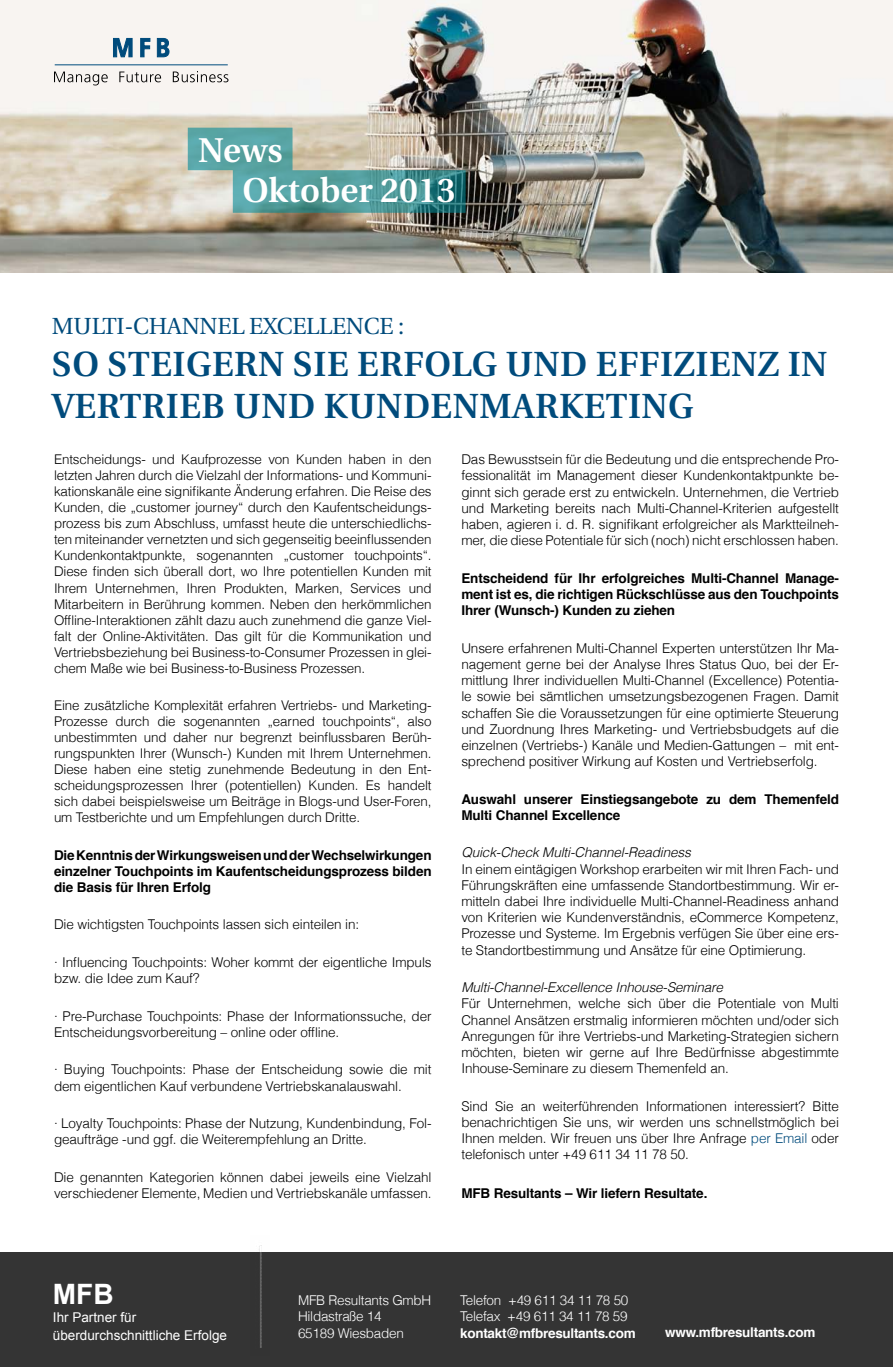
<style>
.page{position:relative;width:893px;height:1367px;background:#fff}
.page>*{position:absolute;margin:0;border:0;box-sizing:border-box;transform-origin:0 0}
.t1{font:600 34.8px/41.8px "Utopia";letter-spacing:.015em;color:#004b7c}
.t2{font:600 34.35px/40.5px "Utopia";color:#fff}
.t3{font:700 28.05px "Arial";color:#fff}
.t4{font:23.25px "Utopia";letter-spacing:-.01em;color:#004b7c}
.t5{font:300 13.5px/16.2px "Helvetica";letter-spacing:-.01em;color:#000;text-align:justify}
.t6{font:700 13.5px/16.2px "Helvetica";letter-spacing:-.01em;color:#000;text-align:justify}
.t7{font:300 13.5px/16.2px "Helvetica";letter-spacing:-.02em;color:#fff}
.t8{font:italic 300 13.5px "Helvetica";letter-spacing:-.01em;color:#000}
.t9{font:700 13.5px "Helvetica";letter-spacing:-.02em;color:#fff}
.t10{font:13.5px/18px "Arial";color:#fff}
.t11{font:300 13.35px/16px "Helvetica";letter-spacing:-.01em;color:#000;text-align:justify}
.s1{color:#004b7c}
</style>
<div class="page">
<img style="left:0;top:0;width:893px;height:272px">
<hr style="left:55px;top:65px;width:173px;height:1px;background:#004b7c">
<svg style="left:113px;top:38px;width:19px;height:19px"></svg>
<svg style="left:140px;top:38px;width:10px;height:19px"></svg>
<svg style="left:157px;top:38px;width:12px;height:19px"></svg>
<svg style="left:54px;top:71px;width:54px;height:14px"></svg>
<svg style="left:119px;top:71px;width:42px;height:11px"></svg>
<svg style="left:173px;top:71px;width:55px;height:11px"></svg>
<svg style="left:188px;top:128px;width:278px;height:85px;background:#7ea8a1"></svg>
<div style="left:0;top:1251px;width:893px;height:115px;background:#343434"></div>
<img style="left:251px;top:1245px;width:19px;height:103px">
<h2 class="t2" style="left:242px;top:130px;width:215px;text-indent:-44px">NEWS<br>OKTOBER 2013</h2>
<h3 class="t4" style="left:52px;top:313px;width:354px">MULTI-CHANNEL EXCELLENCE :</h3>
<h1 class="t1" style="left:52px;top:344px;width:777px">SO STEIGERN SIE ERFOLG UND EFFIZIENZ IN<br>VERTRIEB UND KUNDENMARKETING</h1>
<p class="t5" style="left:461px;top:450px;width:379px">Das Bewusstsein für die Bedeutung und die entsprechende Pro&shy;fessionalität im Management dieser Kundenkontaktpunkte be&shy;ginnt sich gerade erst zu entwickeln. Unternehmen, die Vertrieb und Marketing bereits nach Multi-Channel-Kriterien aufgestellt haben, agieren i. d. R. signifikant erfolgreicher als Marktteilneh&shy;mer, die diese Potentiale für sich (noch) nicht erschlossen haben.</p>
<p class="t6" style="left:461px;top:570px;width:379px">Entscheidend für Ihr erfolgreiches Multi-Channel Manage&shy;ment ist es, die richtigen Rückschlüsse aus den Touchpoints Ihrer (Wunsch-) Kunden zu ziehen</p>
<p class="t5" style="left:461px;top:639px;width:379px">Unsere erfahrenen Multi-Channel Experten unterstützen Ihr Ma&shy;nagement gerne bei der Analyse Ihres Status Quo, bei der Er&shy;mittlung Ihrer individuellen Multi-Channel (Excellence) Potentia&shy;le sowie bei sämtlichen umsetzungsbezogenen Fragen. Damit schaffen Sie die Voraussetzungen für eine optimierte Steuerung und Zuordnung Ihres Marketing- und Vertriebsbudgets auf die einzelnen (Vertriebs-) Kanäle und Medien-Gattungen – mit ent&shy;sprechend positiver Wirkung auf Kosten und Vertriebserfolg.</p>
<p class="t6" style="left:461px;top:790px;width:379px">Auswahl unserer Einstiegsangebote zu dem Themenfeld<br>Multi Channel Excellence</p>
<p class="t8" style="left:461px;top:842px;width:231px">Quick-Check Multi-Channel-Readiness</p>
<p class="t5" style="left:461px;top:859px;width:379px">In einem eintägigen Workshop erarbeiten wir mit Ihren Fach- und Führungskräften eine umfassende Standortbestimmung. Wir er&shy;mitteln dabei Ihre individuelle Multi-Channel-Readiness anhand von Kriterien wie Kundenverständnis, eCommerce Kompetenz, Prozesse und Systeme. Im Ergebnis verfügen Sie über eine ers&shy;te Standortbestimmung und Ansätze für eine Optimierung.</p>
<p class="t8" style="left:461px;top:976px;width:263px">Multi-Channel-Excellence Inhouse-Seminare</p>
<p class="t5" style="left:461px;top:994px;width:379px">Für Unternehmen, welche sich über die Potentiale von Multi Channel Ansätzen erstmalig informieren möchten und/oder sich Anregungen für ihre Vertriebs-und Marketing-Strategien sichern möchten, bieten wir gerne auf Ihre Bedürfnisse abgestimmte Inhouse-Seminare zu diesem Themenfeld an.</p>
<p class="t5" style="left:461px;top:1096px;width:379px">Sind Sie an weiterführenden Informationen interessiert? Bitte benachrichtigen Sie uns, wir werden uns schnellstmöglich bei Ihnen melden. Wir freuen uns über Ihre Anfrage <span class="s1">per Email</span> oder telefonisch unter +49 611 34 11 78 50.</p>
<p class="t6" style="left:461px;top:1185px;width:248px">MFB Resultants – Wir liefern Resultate.</p>
<p class="t11" style="left:54px;top:450px;width:379px">Entscheidungs- und Kaufprozesse von Kunden haben in den letzten Jahren durch die Vielzahl der Informations- und Kommuni&shy;kationskanäle eine signifikante Änderung erfahren. Die Reise des Kunden, die „customer journey“ durch den Kaufentscheidungs&shy;prozess bis zum Abschluss, umfasst heute die unterschiedlichs&shy;ten miteinander vernetzten und sich gegenseitig beeinflussenden Kundenkontaktpunkte, sogenannten „customer touchpoints“.<br>Diese finden sich überall dort, wo Ihre potentiellen Kunden mit Ihrem Unternehmen, Ihren Produkten, Marken, Services und Mitarbeitern in Berührung kommen. Neben den herkömmlichen Offline-Interaktionen zählt dazu auch zunehmend die ganze Viel&shy;falt der Online-Aktivitäten. Das gilt für die Kommunikation und Vertriebsbeziehung bei Business-to-Consumer Prozessen in glei&shy;chem Maße wie bei Business-to-Business Prozessen.</p>
<p class="t11" style="left:54px;top:696px;width:379px">Eine zusätzliche Komplexität erfahren Vertriebs- und Marketing-Prozesse durch die sogenannten „earned touchpoints“, also unbestimmten und daher nur begrenzt beinflussbaren Berüh&shy;rungspunkten Ihrer (Wunsch-) Kunden mit Ihrem Unternehmen.<br>Diese haben eine stetig zunehmende Bedeutung in den Ent&shy;scheidungsprozessen Ihrer (potentiellen) Kunden. Es handelt sich dabei beispielsweise um Beiträge in Blogs-und User-Foren, um Testberichte und um Empfehlungen durch Dritte.</p>
<p class="t6" style="left:54px;top:846px;width:379px">Die Kenntnis der Wirkungsweisen und der Wechselwirkungen einzelner Touchpoints im Kaufentscheidungsprozess bilden die Basis für Ihren Erfolg</p>
<p class="t5" style="left:54px;top:915px;width:307px">Die wichtigsten Touchpoints lassen sich einteilen in:</p>
<p class="t5" style="left:54px;top:953px;width:379px">· Influencing Touchpoints: Woher kommt der eigentliche Impuls bzw. die Idee zum Kauf?</p>
<p class="t5" style="left:54px;top:1006px;width:379px">· Pre-Purchase Touchpoints: Phase der Informationssuche, der<br>Entscheidungsvorbereitung – online oder offline.</p>
<p class="t5" style="left:54px;top:1060px;width:379px">· Buying Touchpoints: Phase der Entscheidung sowie die mit dem eigentlichen Kauf verbundene Vertriebskanalauswahl.</p>
<p class="t5" style="left:54px;top:1114px;width:379px">· Loyalty Touchpoints: Phase der Nutzung, Kundenbindung, Fol&shy;geaufträge -und ggf. die Weiterempfehlung an Dritte.</p>
<p class="t5" style="left:54px;top:1167px;width:379px">Die genannten Kategorien können dabei jeweils eine Vielzahl verschiedener Elemente, Medien und Vertriebskanäle umfassen.</p>
<h3 class="t3" style="left:53px;top:1274px;width:62px">MFB</h3>
<p class="t10" style="left:53px;top:1307px;width:176px">Ihr Partner für überdurchschnittliche Erfolge</p>
<p class="t7" style="left:298px;top:1291px;width:135px">MFB Resultants GmbH<br>Hildastraße 14<br>65189 Wiesbaden</p>
<p class="t7" style="left:460px;top:1291px;width:170px">Telefon +49 611 34 11 78 50<br>Telefax +49 611 34 11 78 59</p>
<p class="t9" style="left:460px;top:1321px;width:177px">kontakt@mfbresultants.com</p>
<p class="t9" style="left:665px;top:1321px;width:152px">www.mfbresultants.com</p>
</div>
